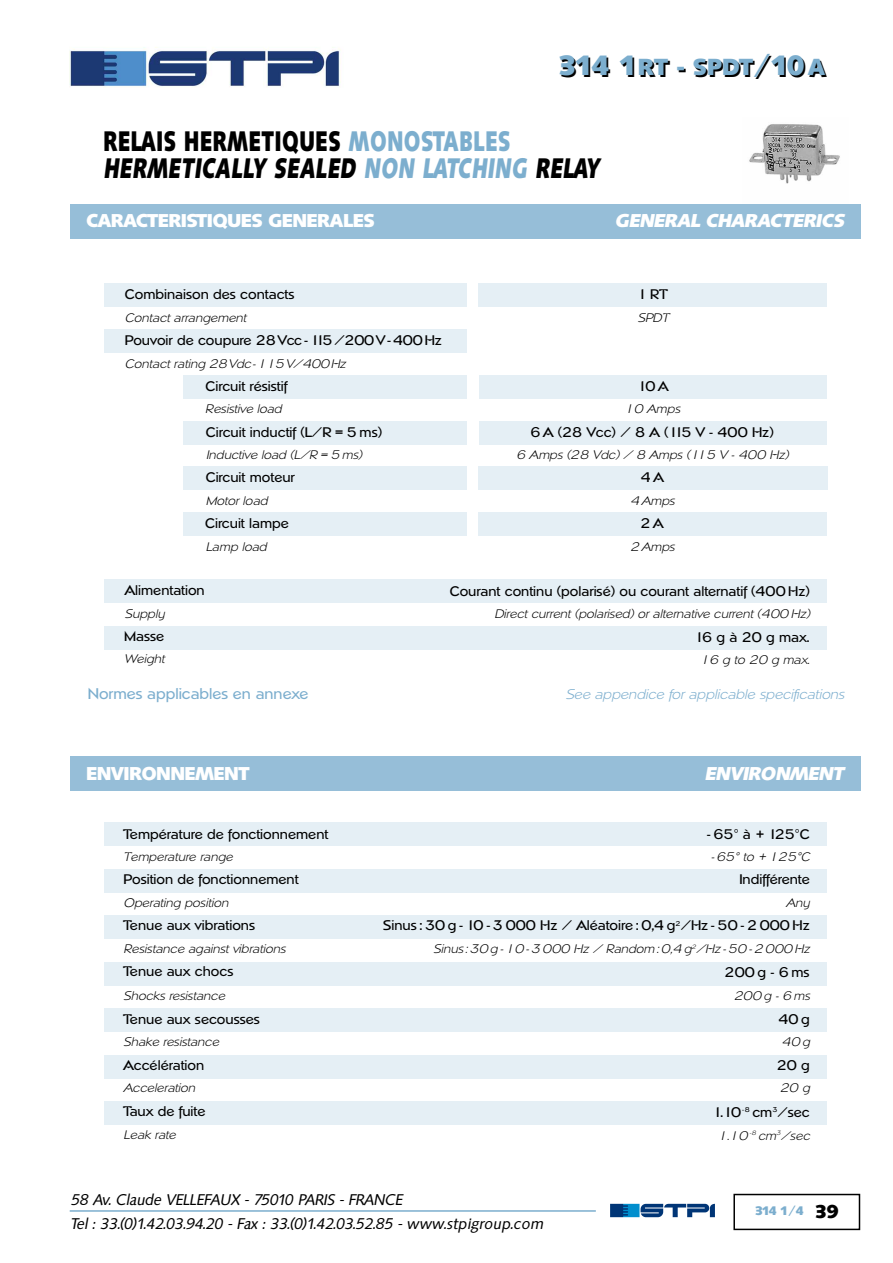
<style>
.page{position:relative;width:893px;height:1263px;background:#fff}
.page>*{position:absolute;margin:0;border:0;box-sizing:border-box;transform-origin:0 0}
.t1{font:700 27.3px "Isaxony";letter-spacing:.065em;color:#000;scale:.71 1}
.t2{font:700 27.3px "Saxony";letter-spacing:.065em;color:#000;scale:.71 1}
.t3{font:700 22.5px "Saxony";letter-spacing:.035em;color:#000}
.t4{font:700 18px "Saxony";color:#fff}
.t5{font:700 18px "Isaxony";color:#fff}
.t6{font:15px/24px "Isaxony";color:#000}
.t7{font:500 15px "Napoli";color:#7caece}
.t8{font:500 13.5px "Napoli";color:#000}
.t9{font:italic 300 13.5px "Napoli";color:#7caece}
.t10{font:italic 300 12px "Napoli";color:#000}
.t11{font:700 12px "Saxony";color:#7caece}
.s1{font-size:27px;color:#7caece}
.s2{color:#7caece}
.s3{font-size:18px;color:#000}
</style>
<div class="page">
<img style="left:749px;top:124px;width:91px;height:60px">
<img style="left:69px;top:47px;width:272px;height:40px">
<div style="left:70px;top:204px;width:791px;height:34px;background:#96bed8"></div>
<div style="left:70px;top:757px;width:791px;height:34px;background:#96bed8"></div>
<div style="left:183px;top:512px;width:284px;height:24px;background:#e5eff5"></div>
<div style="left:183px;top:467px;width:284px;height:23px;background:#e5eff5"></div>
<div style="left:183px;top:421px;width:284px;height:23px;background:#e5eff5"></div>
<div style="left:183px;top:375px;width:284px;height:23px;background:#e5eff5"></div>
<div style="left:104px;top:329px;width:363px;height:23px;background:#e5eff5"></div>
<div style="left:104px;top:283px;width:363px;height:24px;background:#e5eff5"></div>
<div style="left:104px;top:823px;width:723px;height:23px;background:#e5eff5"></div>
<div style="left:104px;top:869px;width:723px;height:23px;background:#e5eff5"></div>
<div style="left:104px;top:915px;width:723px;height:24px;background:#e5eff5"></div>
<div style="left:104px;top:962px;width:723px;height:23px;background:#e5eff5"></div>
<div style="left:104px;top:1008px;width:723px;height:24px;background:#e5eff5"></div>
<div style="left:104px;top:1055px;width:723px;height:23px;background:#e5eff5"></div>
<div style="left:104px;top:1101px;width:723px;height:23px;background:#e5eff5"></div>
<img style="left:610px;top:1203px;width:105px;height:15px">
<hr style="left:70px;top:1210px;width:526px;height:2px;background:#7caece">
<div style="left:733px;top:1194px;width:127px;height:36px;border:2px solid #000"></div>
<div style="left:104px;top:580px;width:723px;height:23px;background:#e5eff5"></div>
<div style="left:104px;top:626px;width:723px;height:23px;background:#e5eff5"></div>
<div style="left:478px;top:512px;width:349px;height:24px;background:#e5eff5"></div>
<div style="left:478px;top:467px;width:349px;height:23px;background:#e5eff5"></div>
<div style="left:479px;top:421px;width:348px;height:23px;background:#e5eff5"></div>
<div style="left:479px;top:375px;width:348px;height:23px;background:#e5eff5"></div>
<div style="left:478px;top:283px;width:349px;height:24px;background:#e5eff5"></div>
<h2 class="t3" style="left:558px;top:56px;width:270px"><span class="s1">314 1</span>RT - SPDT<span class="s1">/10</span> A</h2>
<h1 class="t2" style="left:104px;top:126px;width:574px">RELAIS HERMETIQUES <span class="s2">MONOSTABLES</span></h1>
<h1 class="t1" style="left:104px;top:153px;width:699px">HERMETICALLY SEALED <span class="s2">NON LATCHING</span> RELAY</h1>
<h3 class="t4" style="left:87px;top:211px;width:289px">CARACTERISTIQUES GENERALES</h3>
<h3 class="t5" style="left:615px;top:211px;width:230px">GENERAL CHARACTERICS</h3>
<p class="t8" style="left:125px;top:286px;width:171px">Combinaison des contacts</p>
<p class="t10" style="left:125px;top:311px;width:123px">Contact arrangement</p>
<p class="t8" style="left:125px;top:332px;width:318px">Pouvoir de coupure 28 Vcc - 115/200V-400Hz</p>
<p class="t10" style="left:125px;top:356px;width:224px">Contact rating 28Vdc-115V/400Hz</p>
<p class="t8" style="left:206px;top:378px;width:83px">Circuit résistif</p>
<p class="t10" style="left:205px;top:402px;width:80px">Resistive load</p>
<p class="t8" style="left:638px;top:287px;width:32px">1RT</p>
<p class="t10" style="left:638px;top:311px;width:32px">SPDT</p>
<p class="t8" style="left:638px;top:378px;width:32px">10 A</p>
<p class="t10" style="left:625px;top:402px;width:59px">10 Amps</p>
<p class="t8" style="left:206px;top:424px;width:178px">Circuit inductif (L/R = 5 ms)</p>
<p class="t8" style="left:530px;top:424px;width:245px">6 A (28 Vcc) / 8 A (115 V - 400 Hz)</p>
<p class="t10" style="left:206px;top:448px;width:157px">Inductive load (L/R = 5 ms)</p>
<p class="t10" style="left:516px;top:448px;width:274px">6 Amps (28 Vdc) / 8 Amps (115 V - 400 Hz)</p>
<p class="t8" style="left:206px;top:470px;width:91px">Circuit moteur</p>
<p class="t8" style="left:641px;top:470px;width:25px">4A</p>
<p class="t10" style="left:206px;top:494px;width:65px">Motor load</p>
<p class="t10" style="left:630px;top:494px;width:48px">4Amps</p>
<p class="t8" style="left:205px;top:516px;width:85px">Circuit lampe</p>
<p class="t8" style="left:641px;top:516px;width:25px">2A</p>
<p class="t10" style="left:206px;top:540px;width:64px">Lamp load</p>
<p class="t10" style="left:630px;top:540px;width:48px">2Amps</p>
<p class="t8" style="left:125px;top:583px;width:81px">Alimentation</p>
<p class="t8" style="left:450px;top:583px;width:362px">Courant continu (polarisé) ou courant alternatif (400 Hz)</p>
<p class="t8" style="left:124px;top:628px;width:42px">Masse</p>
<p class="t8" style="left:694px;top:629px;width:117px">16 g à 20 g max.</p>
<p class="t10" style="left:700px;top:653px;width:113px">16 g to 20 g max.</p>
<p class="t10" style="left:125px;top:607px;width:43px">Supply</p>
<p class="t10" style="left:494px;top:607px;width:317px">Direct current (polarised) or alternative current (400 Hz)</p>
<p class="t10" style="left:124px;top:652px;width:42px">Weig ht</p>
<p class="t7" style="left:88px;top:685px;width:222px">Normes applicables en annexe</p>
<p class="t9" style="left:566px;top:686px;width:282px">See appendice for applicable specifications</p>
<h3 class="t4" style="left:87px;top:763px;width:165px">ENVIRONNEMENT</h3>
<h3 class="t5" style="left:705px;top:763px;width:140px">ENVIRONMENT</h3>
<p class="t8" style="left:124px;top:826px;width:206px">Température de fonctionnement</p>
<p class="t8" style="left:707px;top:826px;width:104px">- 65° à + 125°C</p>
<p class="t10" style="left:711px;top:850px;width:103px">- 65° to + 125°C</p>
<p class="t8" style="left:739px;top:872px;width:72px">Indifférente</p>
<p class="t10" style="left:786px;top:896px;width:27px">Any</p>
<p class="t8" style="left:383px;top:918px;width:428px">Sinus : 30 g - 10 - 3 000 Hz / Aléatoire : 0,4 g<sup>2</sup>/Hz - 50 - 2 000 Hz</p>
<p class="t10" style="left:433px;top:942px;width:380px">Sinus:30g -10-3000 Hz / Random:0,4g<sup>2</sup>/Hz-50-2000Hz</p>
<p class="t8" style="left:725px;top:964px;width:87px">200g - 6ms</p>
<p class="t10" style="left:734px;top:989px;width:79px">200g - 6ms</p>
<p class="t8" style="left:778px;top:1011px;width:33px">40g</p>
<p class="t10" style="left:782px;top:1035px;width:30px">40g</p>
<p class="t8" style="left:777px;top:1057px;width:35px">20 g</p>
<p class="t10" style="left:780px;top:1081px;width:32px">20 g</p>
<p class="t8" style="left:713px;top:1104px;width:99px">1.10<sup>-8</sup> cm<sup>3</sup>/sec</p>
<p class="t10" style="left:718px;top:1128px;width:95px">1.10<sup>-8</sup> cm<sup>3</sup>/sec</p>
<p class="t10" style="left:124px;top:850px;width:113px">Temperature range</p>
<p class="t8" style="left:124px;top:872px;width:177px">Position de fonctionnement</p>
<p class="t10" style="left:124px;top:896px;width:108px">Operating position</p>
<p class="t8" style="left:124px;top:918px;width:133px">Tenue aux vibrations</p>
<p class="t10" style="left:124px;top:942px;width:165px">Resistance ag ainst vibrations</p>
<p class="t8" style="left:124px;top:964px;width:111px">Tenue aux chocs</p>
<p class="t10" style="left:124px;top:989px;width:105px">Shocks resistance</p>
<p class="t8" style="left:124px;top:1011px;width:138px">Tenue aux secousses</p>
<p class="t10" style="left:124px;top:1035px;width:99px">Shake resistance</p>
<p class="t8" style="left:124px;top:1057px;width:82px">Accélération</p>
<p class="t10" style="left:124px;top:1081px;width:75px">Acceleration</p>
<p class="t8" style="left:124px;top:1103px;width:83px">Taux de fuite</p>
<p class="t10" style="left:124px;top:1127px;width:56px">Leak rate</p>
<p class="t6" style="left:70px;top:1188px;width:474px">58 Av. Claude VELLEFAUX - 75010 PARIS - FRANCE<br>Tel : 33.(0)1.42.03.94.20 - Fax : 33.(0)1.42.03.52.85 - www.stpigroup.com</p>
<p class="t11" style="left:755px;top:1204px;width:85px">314 1/4 <span class="s3">39</span></p>
</div>
